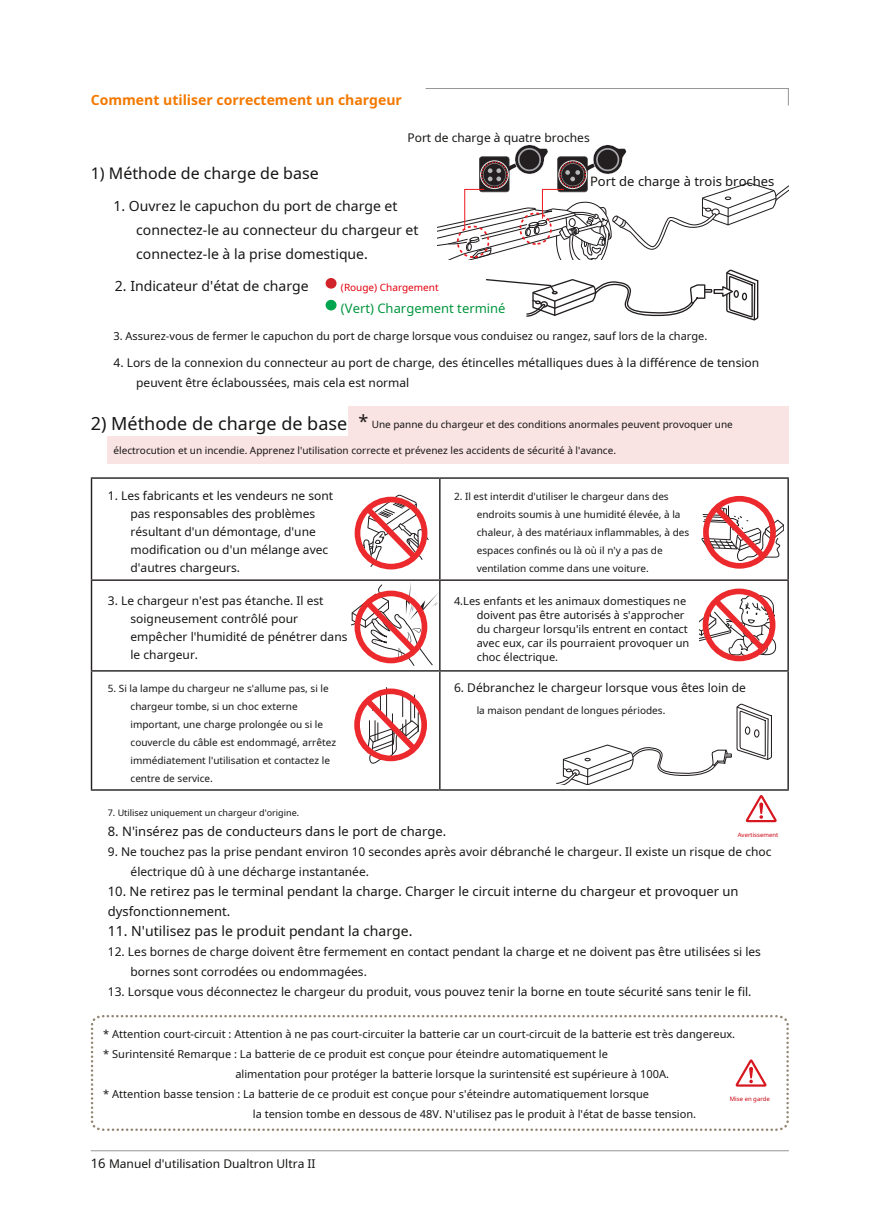
<style>
.page{position:relative;width:874px;height:1225px;background:#fff}
.page>*{position:absolute;margin:0;border:0;box-sizing:border-box;transform-origin:0 0}
.t1{font:16px "Noto Sans";color:#171615}
.t2{font:14px/24px "Noto Sans";color:#171615}
.t3{font:700 14px "Noto Sans";color:#f37900}
.t4{font:13px/20px "Noto Sans";color:#171615}
.t5{font:13px "Noto Sans";color:#00953d}
.t6{font:12px/18px "Noto Sans";color:#171615}
.t7{font:11px/14px "Noto Sans";color:#171615}
.t8{font:10px/18px "Noto Sans";color:#171615}
.t9{font:10px "Noto Sans";color:#e3000e}
.t10{font:9px "Noto Sans";color:#171615}
.t11{font:6px "Noto Sans";color:#cb0615}
.s1{font-size:18px}
.s2{font-size:13px}
</style>
<div class="page">
<hr style="left:91px;top:1150px;width:697px;height:1px;background:#939598">
<svg style="left:437px;top:145px;width:351px;height:114px"></svg>
<div style="left:456px;top:225px;width:33px;height:33px;border:2px dashed #ee1d23;border-radius:50%"></div>
<svg style="left:486px;top:269px;width:271px;height:52px"></svg>
<svg style="left:425px;top:88px;width:364px;height:18px"></svg>
<div style="left:348px;top:407px;width:440px;height:29px;background:#f9e3e3"></div>
<div style="left:108px;top:436px;width:680px;height:28px;background:#f9e3e3"></div>
<hr style="left:91px;top:477px;width:348px;height:2px;background:#231f20">
<hr style="left:91px;top:479px;width:1px;height:100px;background:#231f20">
<hr style="left:439px;top:477px;width:349px;height:2px;background:#231f20">
<hr style="left:439px;top:479px;width:1px;height:100px;background:#231f20">
<hr style="left:787px;top:479px;width:1px;height:100px;background:#231f20">
<hr style="left:91px;top:579px;width:348px;height:2px;background:#231f20">
<hr style="left:91px;top:581px;width:1px;height:89px;background:#231f20">
<hr style="left:439px;top:579px;width:349px;height:2px;background:#231f20">
<hr style="left:439px;top:581px;width:1px;height:89px;background:#231f20">
<hr style="left:787px;top:581px;width:1px;height:89px;background:#231f20">
<hr style="left:91px;top:670px;width:348px;height:1px;background:#231f20">
<hr style="left:91px;top:671px;width:1px;height:118px;background:#231f20">
<hr style="left:439px;top:670px;width:349px;height:1px;background:#231f20">
<hr style="left:439px;top:671px;width:1px;height:118px;background:#231f20">
<hr style="left:787px;top:671px;width:1px;height:118px;background:#231f20">
<hr style="left:91px;top:789px;width:348px;height:1px;background:#231f20">
<hr style="left:439px;top:789px;width:349px;height:1px;background:#231f20">
<hr style="left:386px;top:687px;width:1px;height:33px;background:#231f20">
<svg style="left:354px;top:688px;width:73px;height:76px"></svg>
<svg style="left:354px;top:495px;width:75px;height:74px"></svg>
<svg style="left:701px;top:496px;width:81px;height:72px"></svg>
<svg style="left:351px;top:581px;width:89px;height:86px"></svg>
<svg style="left:699px;top:588px;width:77px;height:73px"></svg>
<svg style="left:556px;top:703px;width:216px;height:82px"></svg>
<svg style="left:745px;top:795px;width:31px;height:27px"></svg>
<svg style="left:90px;top:1015px;width:699px;height:116px"></svg>
<div style="left:325px;top:278px;width:11px;height:11px;background:#d1232a;border-radius:50%"></div>
<div style="left:325px;top:300px;width:11px;height:10px;background:#00a54f;border-radius:50%"></div>
<p class="t3" style="left:91px;top:90px;width:312px">Comment utiliser correctement un chargeur</p>
<p class="t6" style="left:407px;top:128px;width:184px">Port de charge à quatre broches</p>
<h1 class="t1" style="left:91px;top:162px;width:229px">1) Méthode de charge de base</h1>
<p class="t4" style="left:589px;top:171px;width:186px">Port de charge à trois broches</p>
<p class="t2" style="left:136px;top:193px;width:284px;text-indent:-23px">1. Ouvrez le capuchon du port de charge et connectez-le au connecteur du chargeur et connectez-le à la prise domestique.</p>
<p class="t2" style="left:115px;top:273px;width:195px">2. Indicateur d'état de charge</p>
<p class="t9" style="left:341px;top:280px;width:99px">(Rouge) Chargement</p>
<p class="t5" style="left:341px;top:299px;width:166px">(Vert) Chargement terminé</p>
<p class="t7" style="left:113px;top:329px;width:595px">3. Assurez-vous de fermer le capuchon du port de charge lorsque vous conduisez ou rangez, sauf lors de la charge.</p>
<p class="t6" style="left:136px;top:352px;width:624px;line-height:20px;text-indent:-23px">4. Lors de la connexion du connecteur au port de charge, des étincelles métalliques dues à la différence de tension peuvent être éclaboussées, mais cela est normal</p>
<p class="t8" style="left:91px;top:415px;width:643px"><span class="s1">2) Méthode de charge de base *</span> Une panne du chargeur et des conditions anormales peuvent provoquer une</p>
<p class="t8" style="left:113px;top:441px;width:504px">électrocution et un incendie. Apprenez l'utilisation correcte et prévenez les accidents de sécurité à l'avance.</p>
<p class="t6" style="left:130px;top:487px;width:204px;text-indent:-23px">1. Les fabricants et les vendeurs ne sont pas responsables des problèmes résultant d'un démontage, d'une modification ou d'un mélange avec d'autres chargeurs.</p>
<p class="t8" style="left:476px;top:487px;width:214px;text-indent:-23px">2. Il est interdit d'utiliser le chargeur dans des endroits soumis à une humidité élevée, à la chaleur, à des matériaux inflammables, à des espaces confinés ou là où il n'y a pas de ventilation comme dans une voiture.</p>
<p class="t6" style="left:130px;top:591px;width:218px;text-indent:-23px">3. Le chargeur n'est pas étanche. Il est soigneusement contrôlé pour empêcher l'humidité de pénétrer dans le chargeur.</p>
<p class="t7" style="left:476px;top:593px;width:214px;text-indent:-23px">4.Les enfants et les animaux domestiques ne doivent pas être autorisés à s'approcher du chargeur lorsqu'ils entrent en contact avec eux, car ils pourraient provoquer un choc électrique.</p>
<p class="t8" style="left:130px;top:679px;width:207px;text-indent:-23px">5. Si la lampe du chargeur ne s'allume pas, si le chargeur tombe, si un choc externe important, une charge prolongée ou si le couvercle du câble est endommagé, arrêtez immédiatement l'utilisation et contactez le centre de service.</p>
<p class="t6" style="left:454px;top:678px;width:293px">6. Débranchez le chargeur lorsque vous êtes loin de</p>
<p class="t8" style="left:476px;top:701px;width:190px">la maison pendant de longues périodes.</p>
<p class="t10" style="left:108px;top:806px;width:193px">7. Utilisez uniquement un chargeur d'origine.</p>
<p class="t4" style="left:108px;top:821px;width:340px">8. N'insérez pas de conducteurs dans le port de charge.</p>
<p class="t6" style="left:130px;top:841px;width:642px;line-height:20px;text-indent:-23px">9. Ne touchez pas la prise pendant environ 10 secondes après avoir débranché le chargeur. Il existe un risque de choc électrique dû à une décharge instantanée.</p>
<p class="t4" style="left:108px;top:881px;width:632px">10. Ne retirez pas le terminal pendant la charge. Charger le circuit interne du chargeur et provoquer un dysfonctionnement.</p>
<p class="t2" style="left:108px;top:918px;width:306px">11. N'utilisez pas le produit pendant la charge.</p>
<p class="t6" style="left:130px;top:941px;width:631px;line-height:20px;text-indent:-23px">12. Les bornes de charge doivent être fermement en contact pendant la charge et ne doivent pas être utilisées si les bornes sont corrodées ou endommagées.</p>
<p class="t6" style="left:108px;top:982px;width:644px">13. Lorsque vous déconnectez le chargeur du produit, vous pouvez tenir la borne en toute sécurité sans tenir le fil.</p>
<p class="t11" style="left:737px;top:830px;width:42px">Avertissement</p>
<p class="t7" style="left:103px;top:1026px;width:633px">* Attention court-circuit : Attention à ne pas court-circuiter la batterie car un court-circuit de la batterie est très dangereux.</p>
<p class="t7" style="left:103px;top:1046px;width:506px">* Surintensité Remarque : La batterie de ce produit est conçue pour éteindre automatiquement le</p>
<p class="t7" style="left:235px;top:1066px;width:435px">alimentation pour protéger la batterie lorsque la surintensité est supérieure à 100A.</p>
<p class="t7" style="left:103px;top:1086px;width:547px">* Attention basse tension : La batterie de ce produit est conçue pour s'éteindre automatiquement lorsque</p>
<p class="t7" style="left:253px;top:1106px;width:444px">la tension tombe en dessous de 48V. N'utilisez pas le produit à l'état de basse tension.</p>
<p class="t11" style="left:729px;top:1094px;width:42px">Mise en garde</p>
<p class="t6" style="left:91px;top:1154px;width:226px"><span class="s2">16</span> Manuel d'utilisation Dualtron Ultra II</p>
</div>
